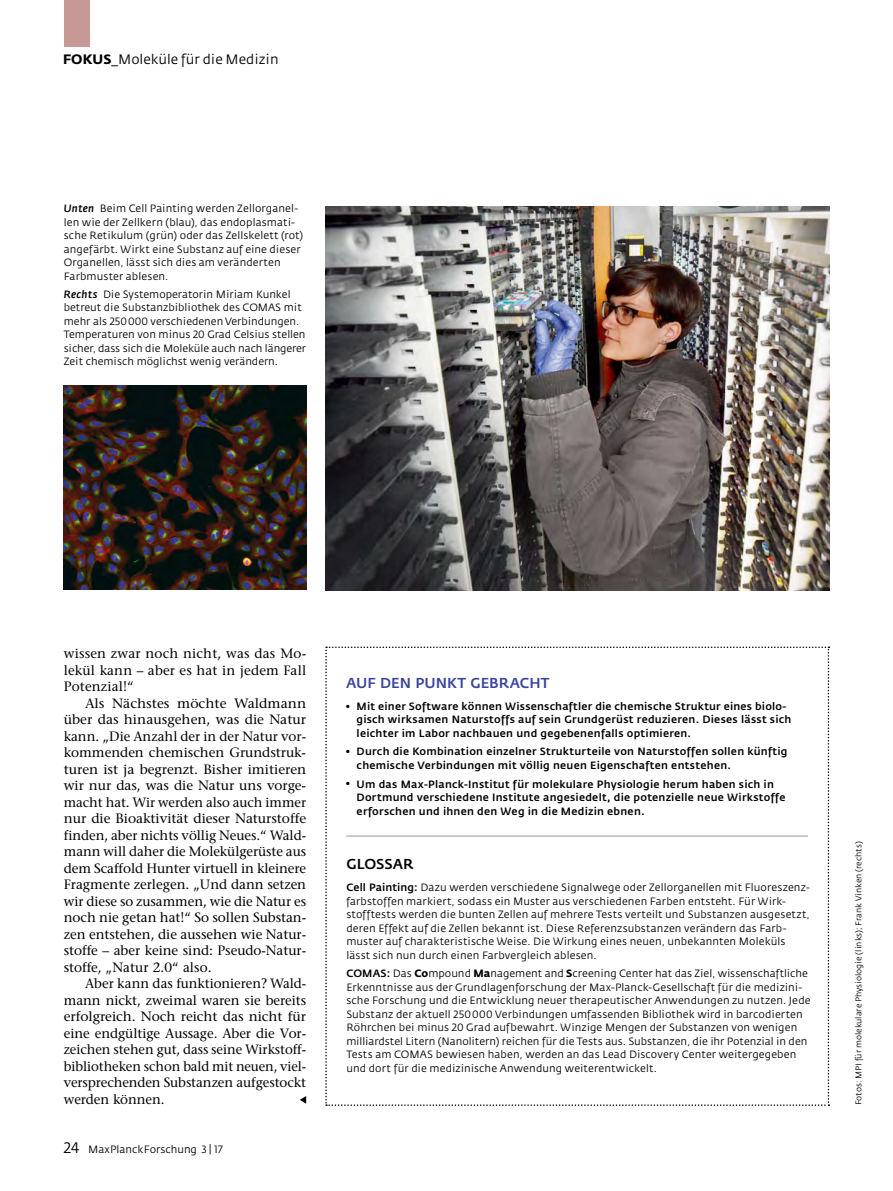
<style>
.page{position:relative;width:893px;height:1191px;background:#fff}
.page>*{position:absolute;margin:0;border:0;box-sizing:border-box;transform-origin:0 0}
.t1{font:500 14.25px "Fedra Sans";color:#3b449c}
.t2{font:500 14.25px "Fedra Sans";color:#000}
.t3{font:13.5px/16.5px "Stone Serif";letter-spacing:-.005em;color:#000;text-align:justify}
.t4{font:13.5px "Fedra Sans";color:#000}
.t5{font:10.5px/13.5px "Fedra Sans";letter-spacing:.01em;color:#000}
.t6{font:500 10.5px/13.5px "Fedra Sans";letter-spacing:.025em;color:#000}
.t7{font:8.25px "Fedra Sans";color:#000}
.s1{font-weight:700}
.s2{font-weight:500;font-style:italic}
.s3{font-family:"Fedra Sans Book SC"}
.s4{font-family:"Fedra Sans Book SC";font-size:15px}
.s5{font-weight:500}
</style>
<div class="page">
<svg style="left:300px;top:1096px;width:6px;height:7px"></svg>
<div style="left:64px;top:0;width:25px;height:47px;background:#c69996"></div>
<svg style="left:325px;top:646px;width:504px;height:460px"></svg>
<hr style="left:346px;top:835px;width:462px;height:1px;background:#939598">
<img style="left:325px;top:206px;width:504px;height:384px">
<img style="left:64px;top:385px;width:242px;height:204px">
<p class="t4" style="left:63px;top:52px;width:217px"><span class="s1">FOKUS</span>_Moleküle für die Medizin</p>
<p class="t5" style="left:64px;top:202px;width:241px"><span class="s2">Unten</span> Beim Cell Painting werden Zellorganel&shy;len wie der Zellkern (blau), das endoplasmati&shy;sche Retikulum (grün) oder das Zellskelett (rot) angefärbt. Wirkt eine Substanz auf eine dieser Organellen, lässt sich dies am veränderten Farbmuster ablesen.</p>
<p class="t5" style="left:64px;top:287px;width:244px"><span class="s2">Rechts</span> Die Systemoperatorin Miriam Kunkel betreut die Substanzbibliothek des COMAS mit mehr als <span class="s3">250000</span> verschiedenen Verbindungen.<br>Temperaturen von minus <span class="s3">20</span> Grad Celsius stellen sicher, dass sich die Moleküle auch nach längerer Zeit chemisch möglichst wenig verändern.</p>
<p class="t3" style="left:64px;top:645px;width:244px">wissen zwar noch nicht, was das Mo&shy;lekül kann – aber es hat in jedem Fall Potenzial!“</p>
<p class="t3" style="left:64px;top:694px;width:244px;text-indent:21px">Als Nächstes möchte Waldmann über das hinausgehen, was die Natur kann. „Die Anzahl der in der Natur vor&shy;kommenden chemischen Grundstruk&shy;turen ist ja begrenzt. Bisher imitieren wir nur das, was die Natur uns vorge&shy;macht hat. Wir werden also auch immer nur die Bioaktivität dieser Naturstoffe finden, aber nichts völlig Neues.“ Wald&shy;mann will daher die Molekülgerüste aus dem Scaffold Hunter virtuell in kleinere Fragmente zerlegen. „Und dann setzen wir diese so zusammen, wie die Natur es noch nie getan hat!“ So sollen Substan&shy;zen entstehen, die aussehen wie Natur&shy;stoffe – aber keine sind: Pseudo-Natur&shy;stoffe, „Natur 2.0“ also.</p>
<p class="t3" style="left:64px;top:975px;width:244px;text-indent:21px">Aber kann das funktionieren? Wald&shy;mann nickt, zweimal waren sie bereits erfolgreich. Noch reicht das nicht für eine endgültige Aussage. Aber die Vor&shy;zeichen stehen gut, dass seine Wirkstoff&shy;bibliotheken schon bald mit neuen, viel&shy;versprechenden Substanzen aufgestockt werden können.</p>
<p class="t5" style="left:64px;top:1143px;width:161px"><span class="s4">24</span> MaxPlanckForschung <span class="s3">3 | 17</span></p>
<h1 class="t1" style="left:346px;top:675px;width:205px">AUF DEN PUNKT GEBRACHT</h1>
<p class="t6" style="left:357px;top:699px;width:436px;text-indent:-11px">● Mit einer Software können Wissenschaftler die chemische Struktur eines biolo&shy;gisch wirksamen Naturstoffs auf sein Grundgerüst reduzieren. Dieses lässt sich leichter im Labor nachbauen und gegebenenfalls optimieren.</p>
<p class="t6" style="left:357px;top:745px;width:432px;text-indent:-10px">● Durch die Kombination einzelner Strukturteile von Naturstoffen sollen künftig chemische Verbindungen mit völlig neuen Eigenschaften entstehen.</p>
<p class="t6" style="left:357px;top:777px;width:430px;text-indent:-10px">● Um das Max-Planck-Institut für molekulare Physiologie herum haben sich in<br>Dortmund verschiedene Institute angesiedelt, die potenzielle neue Wirkstoffe erforschen und ihnen den Weg in die Medizin ebnen.</p>
<h1 class="t2" style="left:346px;top:856px;width:69px">GLOSSAR</h1>
<p class="t5" style="left:346px;top:881px;width:465px"><span class="s5">Cell Painting:</span> Dazu werden verschiedene Signalwege oder Zellorganellen mit Fluoreszenz&shy;farbstoffen markiert, sodass ein Muster aus verschiedenen Farben entsteht. Für Wirk&shy;stofftests werden die bunten Zellen auf mehrere Tests verteilt und Substanzen ausgesetzt, deren Effekt auf die Zellen bekannt ist. Diese Referenzsubstanzen verändern das Farb&shy;muster auf charakteristische Weise. Die Wirkung eines neuen, unbekannten Moleküls lässt sich nun durch einen Farbvergleich ablesen.</p>
<p class="t5" style="left:346px;top:967px;width:466px"><span class="s5">COMAS:</span> Das <span class="s1">Co</span>mpound <span class="s1">Ma</span>nagement and <span class="s1">S</span>creening Center hat das Ziel, wissenschaftliche Erkenntnisse aus der Grundlagenforschung der Max-Planck-Gesellschaft für die medizini&shy;sche Forschung und die Entwicklung neuer therapeutischer Anwendungen zu nutzen. Jede Substanz der aktuell <span class="s3">250000</span> Verbindungen umfassenden Bibliothek wird in barcodierten Röhrchen bei minus <span class="s3">20</span> Grad aufbewahrt. Winzige Mengen der Substanzen von wenigen milliardstel Litern (Nanolitern) reichen für die Tests aus. Substanzen, die ihr Potenzial in den Tests am COMAS bewiesen haben, werden an das Lead Discovery Center weitergegeben und dort für die medizinische Anwendung weiterentwickelt.</p>
<p class="t7" style="left:854px;top:1105px;width:265px;rotate:-90deg">Fotos: MPI für molekulare Physiologie (links); Frank Vinken (rechts)</p>
</div>
